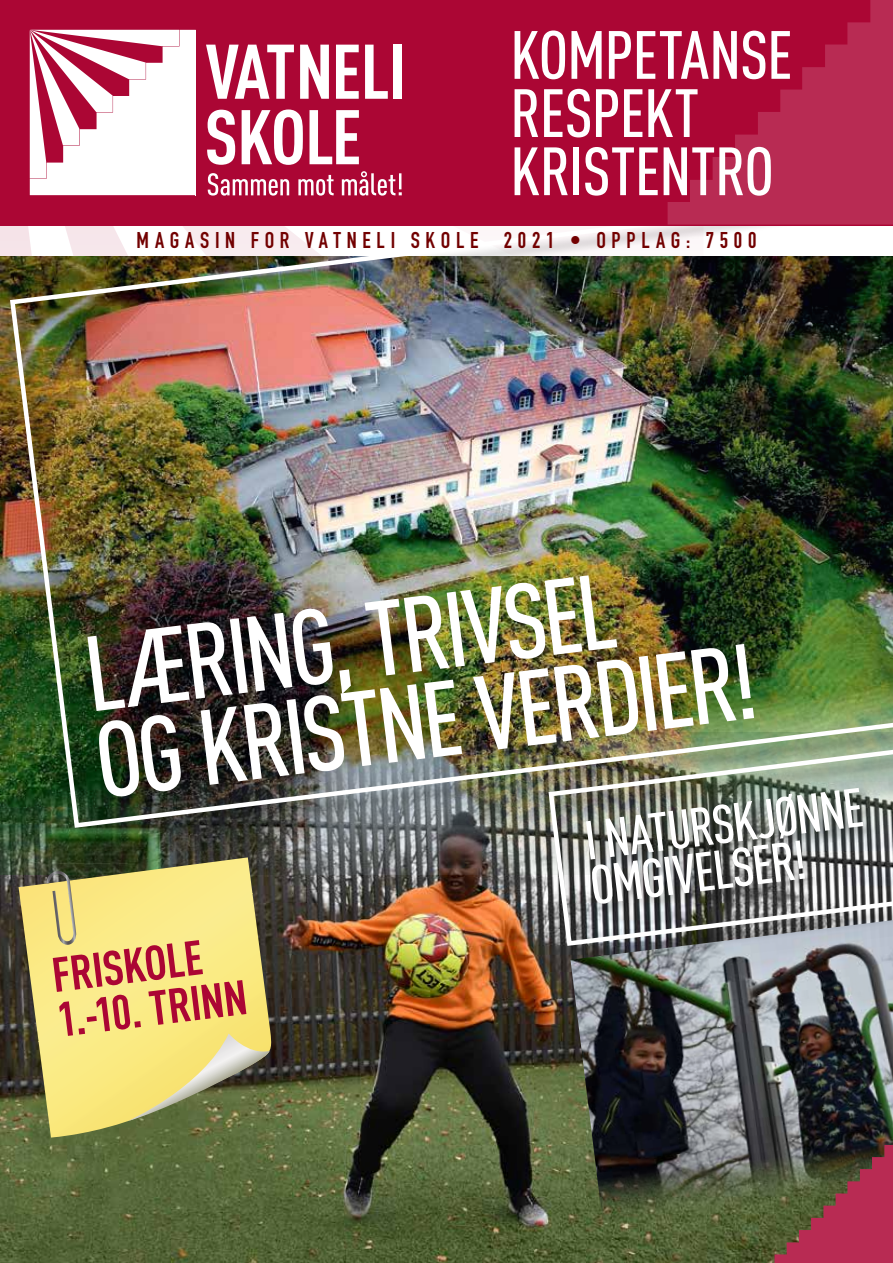
<style>
.page{position:relative;width:893px;height:1263px;background:#fff}
.page>*{position:absolute;margin:0;border:0;box-sizing:border-box;transform-origin:0 0}
.t1{font:500 105px/87px "DIN Cond";color:#fff}
.t2{font:500 67.05px/58.2px "DIN Cond";letter-spacing:-.015em;color:#fff}
.t3{font:500 54px/45px "DIN Cond";color:#fff}
.t4{font:700 48px/45px "DIN Cond";color:#ab0634}
.t5{font:700 22.5px "DIN Condensed";letter-spacing:.255em;color:#720000}
</style>
<div class="page">
<img style="left:0;top:875px;width:774px;height:388px">
<img style="left:0;top:256px;width:546px;height:619px">
<img style="left:570px;top:963px;width:323px;height:268px">
<img style="left:7px;top:225px;width:886px;height:605px">
<div style="left:551px;top:745px;width:342px;height:218px;background:#000;opacity:.25"></div>
<img style="left:546px;top:740px;width:347px;height:208px">
<svg style="left:774px;top:1145px;width:119px;height:118px;background:#823c44"></svg>
<svg style="left:51px;top:857px;width:221px;height:280px;background:#ddd177"></svg>
<svg style="left:127px;top:1033px;width:143px;height:88px;background:#bbb570"></svg>
<svg style="left:46px;top:871px;width:31px;height:74px;background:#cfc178"></svg>
<div style="left:584px;top:786px;width:293px;height:132px;background:#000;opacity:.4"></div>
<div style="left:0;top:0;width:893px;height:225px;background:#ab0634"></div>
<svg style="left:668px;top:0;width:225px;height:225px;fill:#b82b53"></svg>
<svg style="left:206px;top:45px;width:88px;height:54px"></svg>
<svg style="left:300px;top:45px;width:29px;height:54px"></svg>
<svg style="left:336px;top:45px;width:23px;height:54px"></svg>
<svg style="left:365px;top:45px;width:23px;height:54px"></svg>
<div style="left:393px;top:45px;width:9px;height:54px;background:#fff"></div>
<svg style="left:207px;top:110px;width:28px;height:55px"></svg>
<svg style="left:242px;top:109px;width:61px;height:56px"></svg>
<svg style="left:309px;top:110px;width:50px;height:54px"></svg>
<svg style="left:208px;top:173px;width:81px;height:23px"></svg>
<svg style="left:298px;top:175px;width:36px;height:21px"></svg>
<svg style="left:342px;top:171px;width:60px;height:25px"></svg>
<svg style="left:30px;top:30px;width:166px;height:165px"></svg>
<h2 class="t2" style="left:510px;top:25px;width:284px">KOMPETANSE<br>RESPEKT<br>KRISTENTRO</h2>
<p class="t5" style="left:136px;top:225px;width:621px">MAGASIN FOR VATNELI SKOLE 2021 • OPPLAG: 7500</p>
<h1 class="t1" style="left:80px;top:630px;width:666px;rotate:-7deg">LÆRING, TRIVSEL<br>OG KRISTNE VERDIER!</h1>
<h3 class="t3" style="left:582px;top:817px;width:282px;rotate:-7deg">I NATURSKJØNNE<br>OMGIVELSER!</h3>
<h3 class="t4" style="left:49px;top:951px;width:193px;rotate:-7deg">FRISKOLE<br>1.-10. TRINN</h3>
</div>
